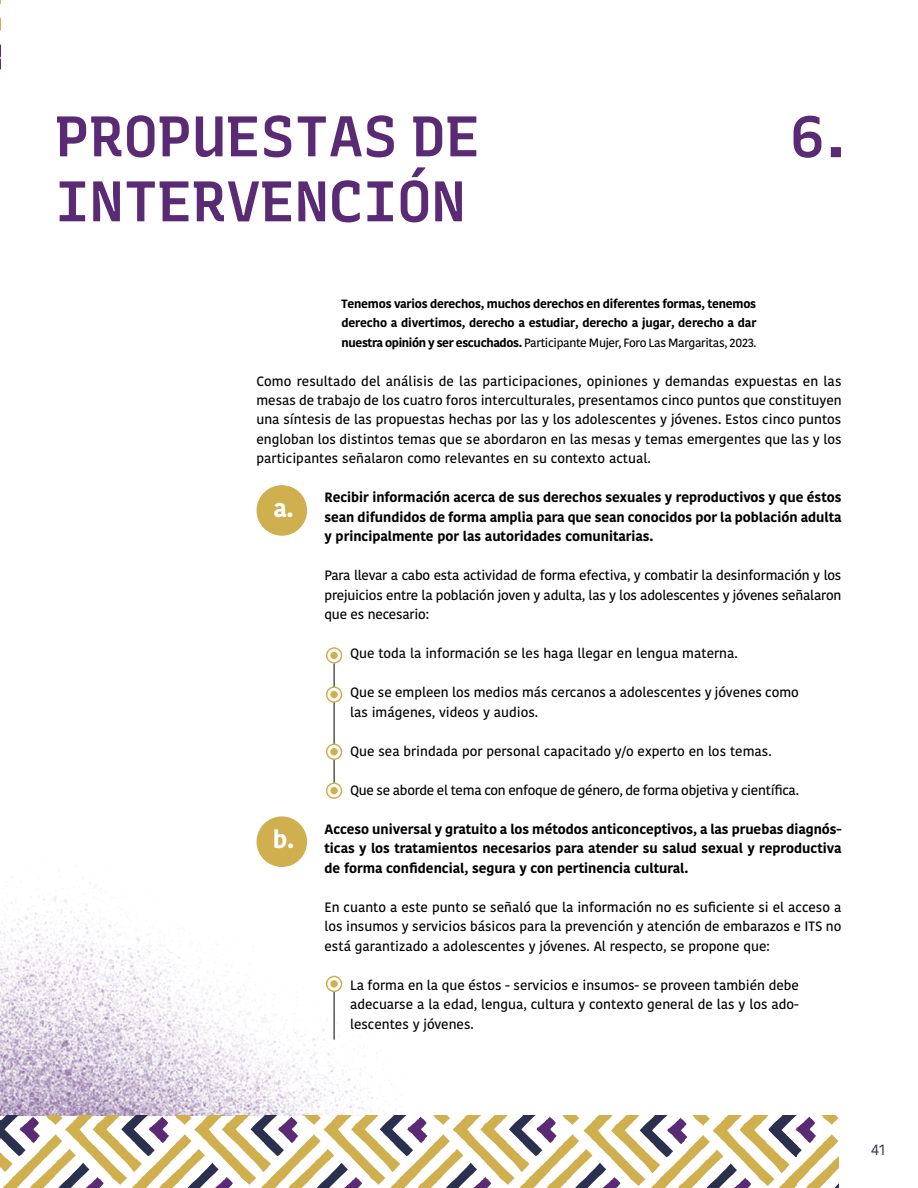
<style>
.page{position:relative;width:918px;height:1188px;background:#fff}
.page>*{position:absolute;margin:0;border:0;box-sizing:border-box;transform-origin:0 0}
.t1{font:600 57px/64.9px "Recursive Monospace";color:#5a2b74}
.t2{font:700 24.6px "Kohinoor Bangla";color:#fff}
.t3{font:15px "Kohinoor Bangla";color:#2a304e}
.t4{font:500 13.5px/19.5px "Kohinoor Bangla";color:#000;text-align:justify}
.t5{font:700 13.5px/19.5px "Kohinoor Bangla";color:#000;text-align:justify}
.t6{font:500 13.5px "Kohinoor Bangla";letter-spacing:-.02em;color:#000}
.t7{font:700 12px/19.5px "Kohinoor Bangla";letter-spacing:-.01em;color:#000;text-align:justify}
.s1{font-weight:500}
</style>
<div class="page">
<svg style="left:0;top:0;width:1px;height:70px"></svg>
<div style="left:257px;top:485px;width:50px;height:51px;background:#d0af4f;border-radius:50%"></div>
<div style="left:257px;top:816px;width:50px;height:51px;background:#d0af4f;border-radius:50%"></div>
<img style="left:0;top:845px;width:402px;height:271px">
<svg style="left:0;top:1116px;width:839px;height:72px"></svg>
<svg style="left:327px;top:648px;width:15px;height:15px"></svg>
<div style="left:326px;top:647px;width:16px;height:17px;border:2px solid #d0af4f;border-radius:50%"></div>
<div style="left:330px;top:652px;width:8px;height:7px;background:#d0af4f;border-radius:50%"></div>
<div style="left:326px;top:782px;width:16px;height:17px;border:2px solid #d0af4f;border-radius:50%"></div>
<div style="left:330px;top:787px;width:8px;height:7px;background:#d0af4f;border-radius:50%"></div>
<div style="left:326px;top:976px;width:16px;height:16px;border:2px solid #d0af4f;border-radius:50%"></div>
<div style="left:330px;top:980px;width:8px;height:8px;background:#d0af4f;border-radius:50%"></div>
<hr style="left:334px;top:664px;width:1px;height:118px;background:#000">
<hr style="left:334px;top:992px;width:1px;height:48px;background:#000">
<svg style="left:327px;top:687px;width:15px;height:15px"></svg>
<div style="left:326px;top:686px;width:16px;height:17px;border:2px solid #d0af4f;border-radius:50%"></div>
<div style="left:330px;top:691px;width:8px;height:7px;background:#d0af4f;border-radius:50%"></div>
<svg style="left:327px;top:744px;width:15px;height:15px"></svg>
<div style="left:326px;top:744px;width:16px;height:16px;border:2px solid #d0af4f;border-radius:50%"></div>
<div style="left:330px;top:748px;width:8px;height:7px;background:#d0af4f;border-radius:50%"></div>
<h1 class="t1" style="left:55px;top:101px;width:426px">PROPUESTAS DE<br>INTERVENCIÓN</h1>
<h1 class="t1" style="left:790px;top:102px;width:64px">6.</h1>
<p class="t7" style="left:342px;top:293px;width:416px">Tenemos varios derechos, muchos derechos en diferentes formas, tenemos derecho a divertimos, derecho a estudiar, derecho a jugar, derecho a dar nuestra opinión y ser escuchados. <span class="s1">Participante Mujer, Foro Las Margaritas, 2023.</span></p>
<p class="t4" style="left:256px;top:371px;width:587px">Como resultado del análisis de las participaciones, opiniones y demandas expuestas en las mesas de trabajo de los cuatro foros interculturales, presentamos cinco puntos que constituyen una síntesis de las propuestas hechas por las y los adolescentes y jóvenes. Estos cinco puntos engloban los distintos temas que se abordaron en las mesas y temas emergentes que las y los participantes señalaron como relevantes en su contexto actual.</p>
<p class="t5" style="left:325px;top:487px;width:518px">Recibir información acerca de sus derechos sexuales y reproductivos y que éstos sean difundidos de forma amplia para que sean conocidos por la población adulta y principalmente por las autoridades comunitarias.</p>
<p class="t4" style="left:325px;top:566px;width:518px">Para llevar a cabo esta actividad de forma efectiva, y combatir la desinformación y los prejuicios entre la población joven y adulta, las y los adolescentes y jóvenes señalaron que es necesario:</p>
<p class="t4" style="left:350px;top:644px;width:389px">Que toda la información se les haga llegar en lengua materna.</p>
<p class="t4" style="left:350px;top:683px;width:450px">Que se empleen los medios más cercanos a adolescentes y jóvenes como las imágenes, videos y audios.</p>
<p class="t4" style="left:350px;top:741px;width:423px">Que sea brindada por personal capacitado y/o experto en los temas.</p>
<p class="t6" style="left:350px;top:779px;width:450px">Que se aborde el tema con enfoque de género, de forma objetiva y científica.</p>
<p class="t5" style="left:325px;top:819px;width:519px">Acceso universal y gratuito a los métodos anticonceptivos, a las pruebas diagnós&shy;ticas y los tratamientos necesarios para atender su salud sexual y reproductiva de forma confidencial, segura y con pertinencia cultural.</p>
<p class="t4" style="left:325px;top:897px;width:518px">En cuanto a este punto se señaló que la información no es suficiente si el acceso a los insumos y servicios básicos para la prevención y atención de embarazos e ITS no está garantizado a adolescentes y jóvenes. Al respecto, se propone que:</p>
<p class="t4" style="left:350px;top:975px;width:450px">La forma en la que éstos - servicios e insumos- se proveen también debe adecuarse a la edad, lengua, cultura y contexto general de las y los ado&shy;lescentes y jóvenes.</p>
<h2 class="t2" style="left:273px;top:487px;width:22px">a.</h2>
<h2 class="t2" style="left:273px;top:818px;width:23px">b.</h2>
<p class="t3" style="left:871px;top:1138px;width:16px">41</p>
</div>
